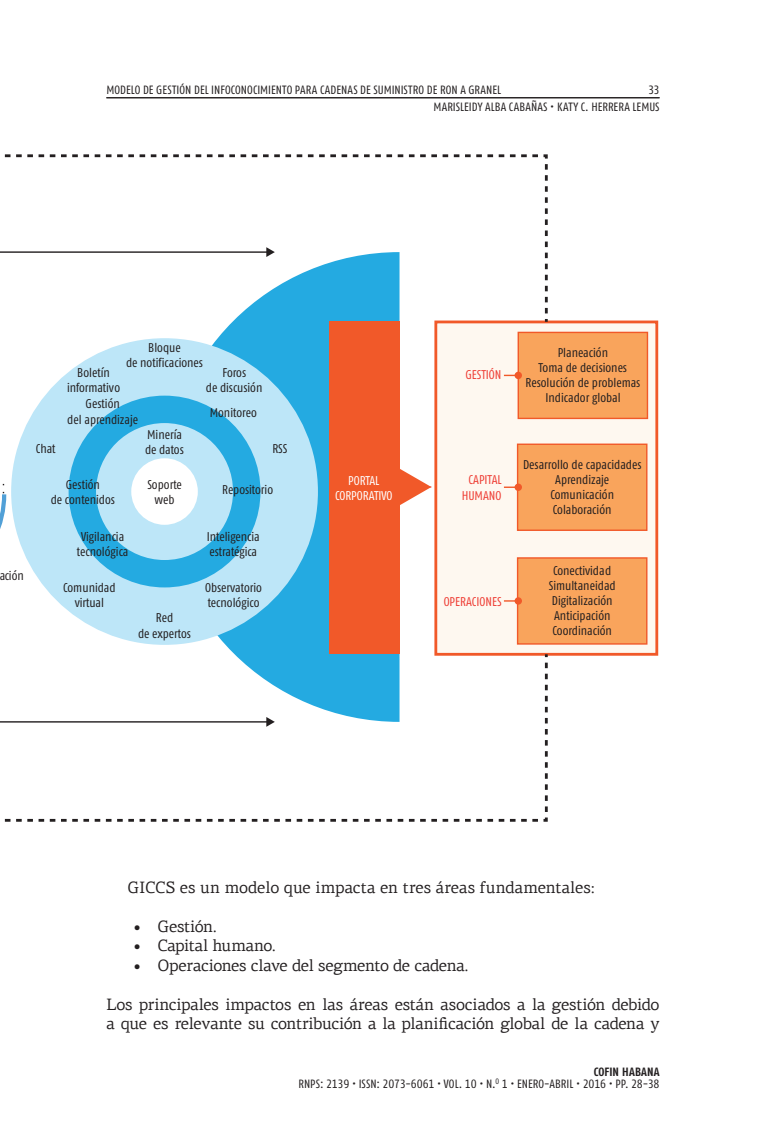
<style>
.page{position:relative;width:783px;height:1140px;background:#fff}
.page>*{position:absolute;margin:0;border:0;box-sizing:border-box;transform-origin:0 0}
.Primer_Párrafo{font:16.5px/19.5px "PF Agora Serif Pro";letter-spacing:-.015em;color:#231f20}
.Enumeración_Viñeta_N{font:16.5px "PF Agora Serif Pro";letter-spacing:-.015em;color:#231f20}
.Cuerpo_de_Texto{font:16.5px "PF Agora Serif Pro";color:#231f20}
.t1{font:12.6px/15.1px "Fago Co Tf";color:#231f20;text-align:center}
.t2{font:12.6px/15.1px "Fago Co Tf";color:#ee3e35;text-align:center}
.t3{font:12.6px/15.1px "Fago Co Tf";color:#fff;text-align:center}
.t4{font:12px/17px "Fago Co Tf";color:#231f20;text-align:right}
.s1{font-weight:900}
.s2{font-weight:700}
</style>
<div class="page">
<hr style="left:106px;top:98px;width:553px;height:1px;background:#231f20">
<hr style="left:106px;top:97px;width:553px;height:1px;background:#231f20">
<svg style="left:177px;top:322px;width:152px;height:332px;background:#38b2e3"></svg>
<div style="left:329px;top:322px;width:70px;height:332px;background:#f15929"></div>
<div style="left:435px;top:322px;width:221px;height:332px;background:#fef8f0"></div>
<div style="left:434px;top:320px;width:224px;height:335px;border:3px solid #f15929"></div>
<div style="left:516px;top:557px;width:131px;height:87px;background:#f9a45c;border:1px solid #f15929"></div>
<div style="left:516px;top:443px;width:131px;height:88px;background:#f9a45c;border:1px solid #f15929"></div>
<div style="left:11px;top:338px;width:307px;height:307px;background:#bde6f8;border-radius:50%"></div>
<div style="left:69px;top:395px;width:191px;height:192px;background:#24aae1;border-radius:50%"></div>
<div style="left:96px;top:423px;width:137px;height:137px;background:#bde6f8;border-radius:50%"></div>
<div style="left:131px;top:458px;width:67px;height:67px;background:#fff;border-radius:50%"></div>
<div style="left:517px;top:332px;width:131px;height:87px;background:#f9a45c;border:1px solid #f15929"></div>
<div style="left:514px;top:372px;width:8px;height:7px;background:#f15929;border-radius:50%"></div>
<svg style="left:504px;top:486px;width:10px;height:2px"></svg>
<div style="left:514px;top:483px;width:8px;height:8px;background:#f15929;border-radius:50%"></div>
<div style="left:514px;top:597px;width:8px;height:7px;background:#f15929;border-radius:50%"></div>
<svg style="left:0;top:154px;width:549px;height:168px"></svg>
<svg style="left:0;top:654px;width:549px;height:168px"></svg>
<svg style="left:0;top:483px;width:7px;height:46px"></svg>
<svg style="left:399px;top:445px;width:32px;height:84px"></svg>
<p class="t4" style="left:106px;top:81px;width:396px">Modelo de gestión del infoconocimiento para cadenas de sum inistro de ron a granel</p>
<p class="t4" style="left:433px;top:81px;width:227px">33<br>Marisleidy Alba Cabañas • Katy c. Herrera Lemus</p>
<p class="t1" style="left:-1px;top:568px;width:26px">ación</p>
<p class="t1" style="left:126px;top:340px;width:79px">Bloque<br>de notificaciones</p>
<p class="t1" style="left:67px;top:365px;width:55px">Boletín informativo</p>
<p class="t1" style="left:206px;top:365px;width:58px">Foros<br>de discusión</p>
<p class="t1" style="left:67px;top:396px;width:72px">Gestión<br>del aprendizaje</p>
<p class="t1" style="left:210px;top:405px;width:49px">Monitoreo</p>
<p class="t1" style="left:145px;top:426px;width:41px;text-align:left">Minería de datos</p>
<p class="t1" style="left:36px;top:441px;width:21px">Chat</p>
<p class="t1" style="left:272px;top:441px;width:16px">RSS</p>
<p class="t1" style="left:51px;top:476px;width:66px">Gestión<br>de contenidos</p>
<p class="t1" style="left:147px;top:476px;width:36px">Soporte web</p>
<p class="t1" style="left:222px;top:482px;width:52px">Repositorio</p>
<p class="t1" style="left:77px;top:529px;width:53px">Vigilancia tecnológica</p>
<p class="t1" style="left:207px;top:529px;width:55px;text-align:left">Inteligencia estratégica</p>
<p class="t1" style="left:63px;top:580px;width:54px">Comunidad virtual</p>
<p class="t1" style="left:205px;top:580px;width:58px;text-align:left">Observatorio tecnológico</p>
<p class="t1" style="left:138px;top:610px;width:55px">Red<br>de expertos</p>
<p class="t3" style="left:335px;top:472px;width:59px">PORTAL<br>CORPORATIVO</p>
<p class="t2" style="left:465px;top:367px;width:38px">GESTIÓN</p>
<p class="t2" style="left:461px;top:472px;width:41px">CAPITAL<br>HUMANO</p>
<p class="t2" style="left:443px;top:594px;width:59px">OPERACIONES</p>
<p class="t1" style="left:525px;top:344px;width:116px">Planeación<br>Toma de decisiones<br>Resolución de problemas<br>Indicador global</p>
<p class="t1" style="left:523px;top:456px;width:120px">Desarrollo de capacidades<br>Aprendizaje<br>Comunicación<br>Colaboración</p>
<p class="t1" style="left:548px;top:562px;width:68px">Conectividad<br>Simultaneidad<br>Digitalización<br>Anticipación<br>Coordinación</p>
<p class="Cuerpo_de_Texto" style="left:128px;top:877px;width:468px">GICCS es un modelo que impacta en tres áreas fundamentales:</p>
<p class="Enumeración_Viñeta_N" style="left:133px;top:916px;width:85px"><span class="s1">•</span> Gestión.</p>
<p class="Enumeración_Viñeta_N" style="left:133px;top:935px;width:144px"><span class="s1">•</span> Capital humano.</p>
<p class="Enumeración_Viñeta_N" style="left:133px;top:955px;width:336px"><span class="s1">•</span> Operaciones clave del segmento de cadena.</p>
<p class="Primer_Párrafo" style="left:106px;top:994px;width:554px">Los principales impactos en las áreas están asociados a la gestión debido a que es relevante su contribución a la planificación global de la cadena y</p>
<p class="t4" style="left:298px;top:1065px;width:362px;line-height:12px"><span class="s2">COFIN HABANA<br></span>Rnps: 2139 • issN: 2073-6061 • vol. 10 • n.<sup>o</sup> 1 • enero-abril • 2016 • pp. 28-38</p>
</div>
